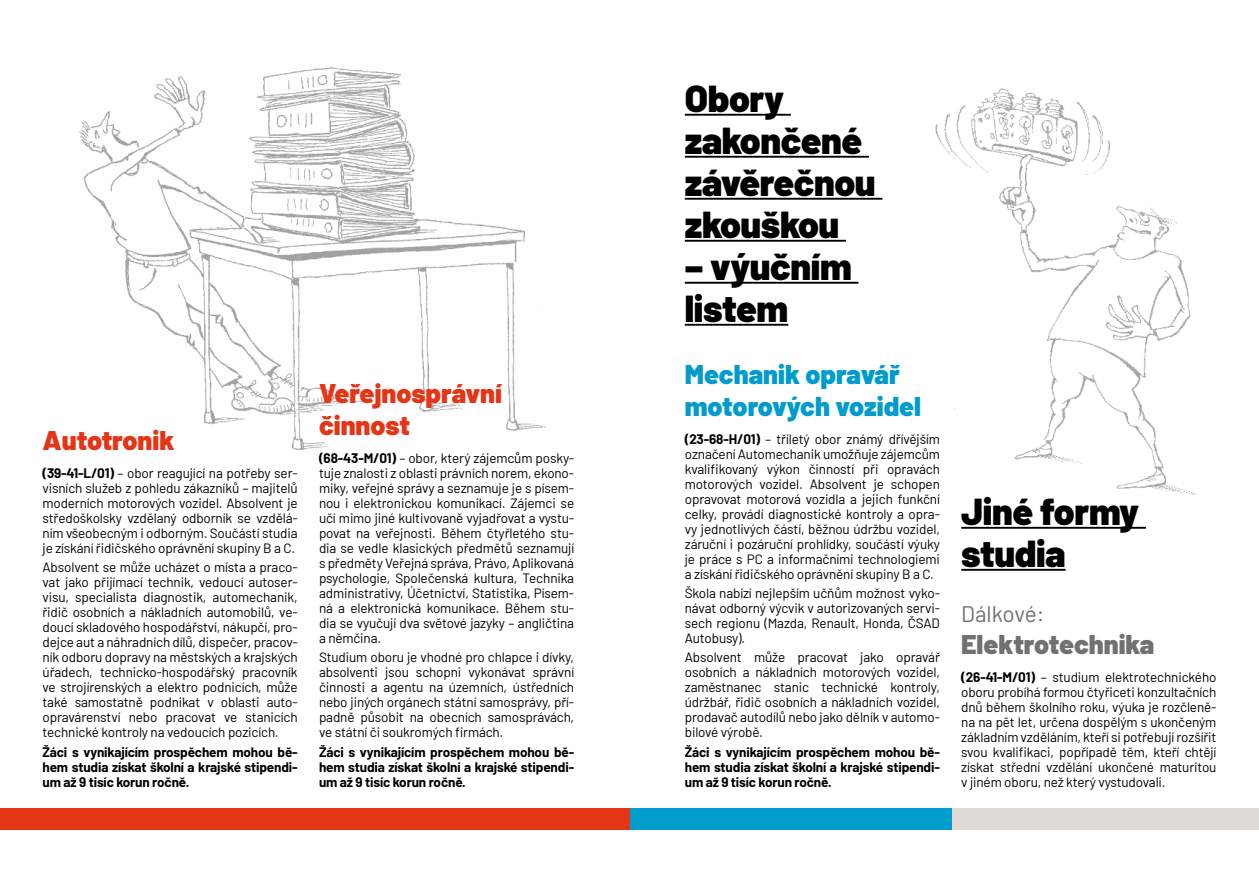
<style>
.page{position:relative;width:1259px;height:893px;background:#fff}
.page>*{position:absolute;margin:0;border:0;box-sizing:border-box;transform-origin:0 0}
.t1{font:900 37.5px/42px "Barlow";letter-spacing:-.01em;color:#000}
.t2{font:900 27px/32.4px "Barlow";color:#009ccc}
.t3{font:900 27px/32.4px "Barlow";color:#e53517}
.t4{font:900 27px "Barlow";color:#707172}
.t5{font:22.5px "Barlow";letter-spacing:-.01em;color:#707172}
.t6{font:13.5px/15px "Barlow";letter-spacing:-.01em;color:#000;text-align:justify}
.t7{font:700 13.5px/15px "Barlow";letter-spacing:-.01em;color:#000;text-align:justify}
.s1{font-weight:700}
</style>
<div class="page">
<img style="left:935px;top:88px;width:261px;height:446px">
<img style="left:79px;top:67px;width:467px;height:383px">
<hr style="left:685px;top:114px;width:106px;height:2px;background:#000">
<hr style="left:685px;top:156px;width:184px;height:2px;background:#000">
<hr style="left:685px;top:198px;width:197px;height:2px;background:#000">
<hr style="left:685px;top:240px;width:161px;height:2px;background:#000">
<hr style="left:685px;top:282px;width:173px;height:2px;background:#000">
<hr style="left:685px;top:324px;width:103px;height:2px;background:#000">
<hr style="left:961px;top:527px;width:185px;height:2px;background:#000">
<hr style="left:961px;top:569px;width:104px;height:2px;background:#000">
<div style="left:629px;top:808px;width:323px;height:21px;background:#009ccc"></div>
<div style="left:952px;top:808px;width:307px;height:21px;background:#e0d9d5"></div>
<div style="left:0;top:808px;width:629px;height:21px;background:#e53517"></div>
<h2 class="t3" style="left:43px;top:423px;width:133px">Autotronik</h2>
<p class="t6" style="left:43px;top:465px;width:257px"><span class="s1">(39-41-L/01)</span> – obor reagující na potřeby ser&shy;visních služeb z pohledu zákazníků – majitelů moderních motorových vozidel. Absolvent je středoškolsky vzdělaný odborník se vzdělá&shy;ním všeobecným i odborným. Součástí studia je získání řidičského oprávnění skupiny B a C.</p>
<p class="t6" style="left:43px;top:559px;width:257px">Absolvent se může ucházet o místa a praco&shy;vat jako přijímací technik, vedoucí autoser&shy;visu, specialista diagnostik, automechanik, řidič osobních a nákladních automobilů, ve&shy;doucí skladového hospodářství, nákupčí, pro&shy;dejce aut a náhradních dílů, dispečer, pracov&shy;ník odboru dopravy na městských a krajských úřadech, technicko-hospodářský pracovník ve strojírenských a elektro podnicích, může také samostatně podnikat v oblasti auto&shy;opravárenství nebo pracovat ve stanicích technické kontroly na vedoucích pozicích.</p>
<p class="t7" style="left:43px;top:743px;width:257px">Žáci s vynikajícím prospěchem mohou bě&shy;hem studia získat školní a krajské stipendi&shy;um až 9 tisíc korun ročně.</p>
<h2 class="t3" style="left:319px;top:375px;width:184px">Veřejnosprávní činnost</h2>
<p class="t6" style="left:319px;top:450px;width:257px"><span class="s1">(68-43-M/01)</span> – obor, který zájemcům posky&shy;tuje znalosti z oblasti právních norem, ekono&shy;miky, veřejné správy a seznamuje je s písem&shy;nou i elektronickou komunikací. Zájemci se učí mimo jiné kultivovaně vyjadřovat a vystu&shy;povat na veřejnosti. Během čtyřletého stu&shy;dia se vedle klasických předmětů seznamují s předměty Veřejná správa, Právo, Aplikovaná psychologie, Společenská kultura, Technika administrativy, Účetnictví, Statistika, Písem&shy;ná a elektronická komunikace. Během stu&shy;dia se vyučují dva světové jazyky – angličtina a němčina.</p>
<p class="t6" style="left:319px;top:649px;width:257px">Studium oboru je vhodné pro chlapce i dívky, absolventi jsou schopni vykonávat správní činnosti a agentu na územních, ústředních nebo jiných orgánech státní samosprávy, pří&shy;padně působit na obecních samosprávách, ve státní či soukromých firmách.</p>
<p class="t7" style="left:319px;top:743px;width:257px">Žáci s vynikajícím prospěchem mohou bě&shy;hem studia získat školní a krajské stipendi&shy;um až 9 tisíc korun ročně.</p>
<h1 class="t1" style="left:685px;top:75px;width:192px">Obory zakončené závěrečnou zkouškou</h1>
<h1 class="t1" style="left:685px;top:243px;width:168px">– výučním listem</h1>
<h2 class="t2" style="left:685px;top:356px;width:238px">Mechanik opravář motorových vozidel</h2>
<p class="t6" style="left:685px;top:430px;width:257px"><span class="s1">(23-68-H/01)</span> – tříletý obor známý dřívějším označení Automechanik umožňuje zájemcům kvalifikovaný výkon činností při opravách motorových vozidel. Absolvent je schopen opravovat motorová vozidla a jejich funkční celky, provádí diagnostické kontroly a opra&shy;vy jednotlivých částí, běžnou údržbu vozidel, záruční i pozáruční prohlídky, součástí výuky je práce s PC a informačními technologiemi a získání řidičského oprávnění skupiny B a C.</p>
<p class="t6" style="left:685px;top:585px;width:257px">Škola nabízí nejlepším učňům možnost vyko&shy;návat odborný výcvik v autorizovaných servi&shy;sech regionu (Mazda, Renault, Honda, ČSAD Autobusy).</p>
<p class="t6" style="left:685px;top:649px;width:257px">Absolvent může pracovat jako opravář osobních a nákladních motorových vozidel, zaměstnanec stanic technické kontroly, údržbář, řidič osobních a nákladních vozidel, prodavač autodílů nebo jako dělník v automo&shy;bilové výrobě.</p>
<p class="t7" style="left:685px;top:743px;width:257px">Žáci s vynikajícím prospěchem mohou bě&shy;hem studia získat školní a krajské stipendi&shy;um až 9 tisíc korun ročně.</p>
<h1 class="t1" style="left:961px;top:488px;width:179px">Jiné formy studia</h1>
<h3 class="t5" style="left:961px;top:597px;width:85px">Dálkové:</h3>
<h2 class="t4" style="left:961px;top:624px;width:195px">Elektrotechnika</h2>
<p class="t6" style="left:961px;top:668px;width:257px"><span class="s1">(26-41-M/01)</span> – studium elektrotechnického oboru probíhá formou čtyřiceti konzultačních dnů během školního roku, výuka je rozčleně&shy;na na pět let, určena dospělým s ukončeným základním vzděláním, kteří si potřebují rozšířit svou kvalifikaci, popřípadě těm, kteří chtějí získat střední vzdělání ukončené maturitou v jiném oboru, než který vystudovali.</p>
</div>
